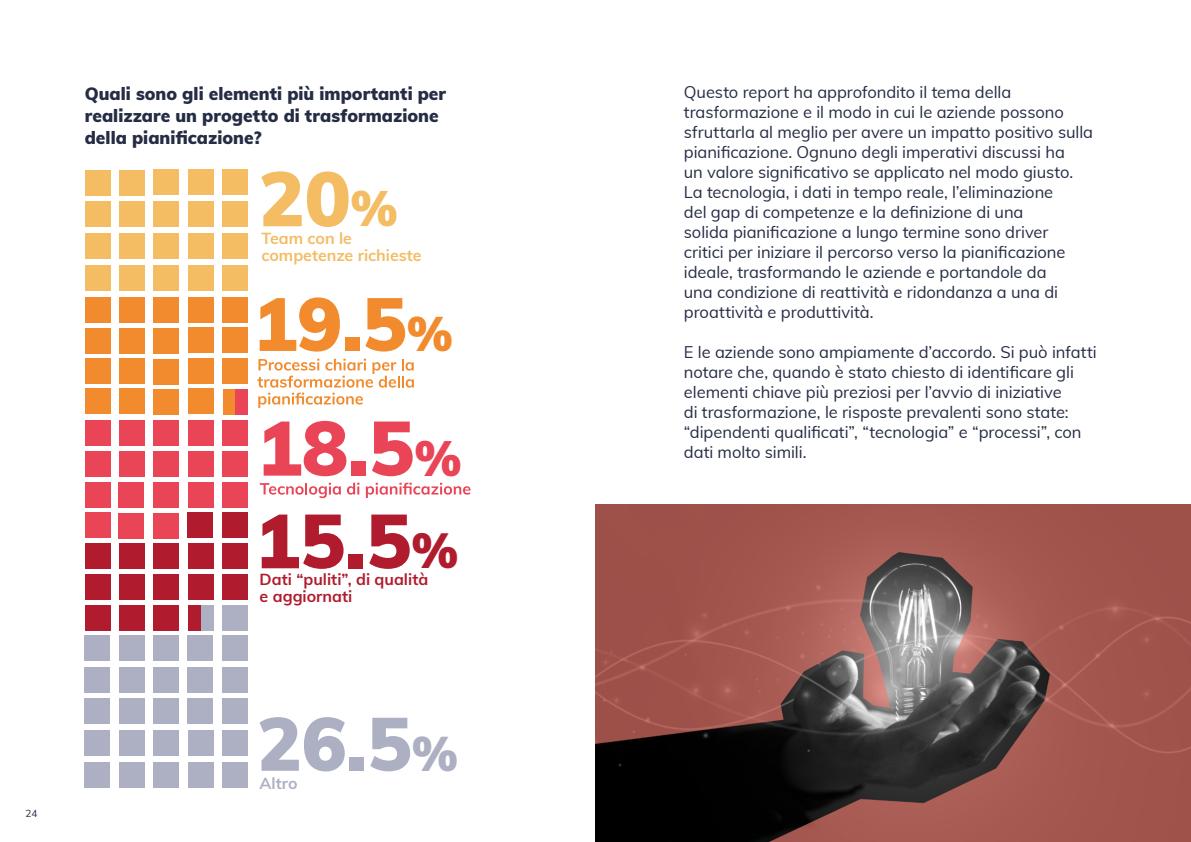
<style>
.page{position:relative;width:1191px;height:842px;background:#fff}
.page>*{position:absolute;margin:0;border:0;box-sizing:border-box;transform-origin:0 0}
.t1{font:900 76.2px "Muli";color:#f4bc63}
.t2{font:900 76px "Muli";color:#e94557}
.t3{font:900 75.5px "Muli";color:#b01c2d}
.t4{font:900 74.5px "Muli";color:#acb0c2}
.t5{font:900 74.2px "Muli";color:#f28b2d}
.t6{font:900 48.8px "Muli";color:#f4bc63}
.t7{font:900 17.4px/21.8px "Muli";color:#252c44}
.t8{font:16.5px/20px "Muli";letter-spacing:-.005em;color:#252c44}
.t9{font:700 16px/17px "Muli";color:#b01c2d}
.t10{font:700 16px "Muli";color:#f4bc63}
.t11{font:700 16px "Muli";color:#acb0c2}
.t12{font:10px "Muli";color:#252c44}
.s1{font-size:47.5px}
.s2{font-size:48.6px}
.s3{font-size:48.3px}
.s4{font-size:47.7px}
</style>
<div class="page">
<img style="left:595px;top:504px;width:596px;height:338px">
<svg style="left:257px;top:359px;width:157px;height:49px"></svg>
<svg style="left:260px;top:483px;width:81px;height:15px"></svg>
<svg style="left:347px;top:483px;width:12px;height:12px"></svg>
<svg style="left:366px;top:483px;width:104px;height:15px"></svg>
<div style="left:154px;top:234px;width:25px;height:25px;background:#f4bc63"></div>
<div style="left:85px;top:234px;width:25px;height:25px;background:#f4bc63"></div>
<div style="left:119px;top:234px;width:25px;height:25px;background:#f4bc63"></div>
<div style="left:119px;top:170px;width:25px;height:25px;background:#f4bc63"></div>
<div style="left:223px;top:266px;width:25px;height:25px;background:#f4bc63"></div>
<div style="left:154px;top:201px;width:25px;height:26px;background:#f4bc63"></div>
<div style="left:223px;top:201px;width:25px;height:26px;background:#f4bc63"></div>
<div style="left:188px;top:265px;width:25px;height:25px;background:#f4bc63"></div>
<div style="left:85px;top:170px;width:25px;height:25px;background:#f4bc63"></div>
<div style="left:188px;top:201px;width:25px;height:26px;background:#f4bc63"></div>
<div style="left:154px;top:266px;width:25px;height:25px;background:#f4bc63"></div>
<div style="left:85px;top:266px;width:25px;height:25px;background:#f4bc63"></div>
<div style="left:119px;top:266px;width:25px;height:25px;background:#f4bc63"></div>
<div style="left:119px;top:202px;width:25px;height:25px;background:#f4bc63"></div>
<div style="left:154px;top:170px;width:25px;height:25px;background:#f4bc63"></div>
<div style="left:85px;top:202px;width:25px;height:25px;background:#f4bc63"></div>
<div style="left:223px;top:234px;width:25px;height:25px;background:#f4bc63"></div>
<div style="left:223px;top:170px;width:25px;height:25px;background:#f4bc63"></div>
<div style="left:188px;top:170px;width:25px;height:25px;background:#f4bc63"></div>
<div style="left:188px;top:233px;width:25px;height:25px;background:#f4bc63"></div>
<div style="left:223px;top:297px;width:25px;height:25px;background:#f28b2d"></div>
<div style="left:85px;top:328px;width:25px;height:25px;background:#f28b2d"></div>
<div style="left:188px;top:297px;width:25px;height:25px;background:#f28b2d"></div>
<div style="left:154px;top:297px;width:25px;height:25px;background:#f28b2d"></div>
<div style="left:119px;top:297px;width:25px;height:25px;background:#f28b2d"></div>
<div style="left:85px;top:297px;width:25px;height:25px;background:#f28b2d"></div>
<div style="left:188px;top:328px;width:25px;height:25px;background:#f28b2d"></div>
<div style="left:85px;top:359px;width:25px;height:25px;background:#f28b2d"></div>
<div style="left:119px;top:328px;width:25px;height:25px;background:#f28b2d"></div>
<div style="left:154px;top:329px;width:25px;height:25px;background:#f28b2d"></div>
<div style="left:223px;top:328px;width:25px;height:25px;background:#f28b2d"></div>
<div style="left:188px;top:358px;width:25px;height:25px;background:#f28b2d"></div>
<div style="left:119px;top:359px;width:25px;height:25px;background:#f28b2d"></div>
<div style="left:154px;top:359px;width:25px;height:25px;background:#f28b2d"></div>
<div style="left:85px;top:389px;width:25px;height:25px;background:#f28b2d"></div>
<div style="left:188px;top:389px;width:25px;height:25px;background:#f28b2d"></div>
<div style="left:119px;top:389px;width:25px;height:25px;background:#f28b2d"></div>
<div style="left:154px;top:389px;width:25px;height:25px;background:#f28b2d"></div>
<div style="left:223px;top:358px;width:25px;height:25px;background:#f28b2d"></div>
<div style="left:223px;top:390px;width:12px;height:25px;background:#f28b2d"></div>
<div style="left:154px;top:543px;width:25px;height:25px;background:#b01c2d"></div>
<div style="left:85px;top:543px;width:25px;height:25px;background:#b01c2d"></div>
<div style="left:119px;top:543px;width:25px;height:25px;background:#b01c2d"></div>
<div style="left:222px;top:513px;width:25px;height:25px;background:#b01c2d"></div>
<div style="left:119px;top:574px;width:25px;height:25px;background:#b01c2d"></div>
<div style="left:188px;top:513px;width:25px;height:25px;background:#b01c2d"></div>
<div style="left:85px;top:574px;width:25px;height:25px;background:#b01c2d"></div>
<div style="left:154px;top:636px;width:25px;height:25px;background:#acb0c2"></div>
<div style="left:119px;top:636px;width:25px;height:25px;background:#acb0c2"></div>
<div style="left:85px;top:636px;width:25px;height:25px;background:#acb0c2"></div>
<div style="left:154px;top:698px;width:25px;height:25px;background:#acb0c2"></div>
<div style="left:85px;top:698px;width:25px;height:25px;background:#acb0c2"></div>
<div style="left:119px;top:698px;width:25px;height:25px;background:#acb0c2"></div>
<div style="left:222px;top:605px;width:25px;height:25px;background:#acb0c2"></div>
<div style="left:154px;top:667px;width:25px;height:25px;background:#acb0c2"></div>
<div style="left:119px;top:667px;width:25px;height:25px;background:#acb0c2"></div>
<div style="left:85px;top:667px;width:25px;height:25px;background:#acb0c2"></div>
<div style="left:154px;top:730px;width:25px;height:25px;background:#acb0c2"></div>
<div style="left:119px;top:730px;width:25px;height:25px;background:#acb0c2"></div>
<div style="left:222px;top:636px;width:25px;height:25px;background:#acb0c2"></div>
<div style="left:85px;top:730px;width:25px;height:25px;background:#acb0c2"></div>
<div style="left:188px;top:636px;width:25px;height:25px;background:#acb0c2"></div>
<div style="left:188px;top:730px;width:25px;height:25px;background:#acb0c2"></div>
<div style="left:223px;top:730px;width:25px;height:25px;background:#acb0c2"></div>
<div style="left:154px;top:763px;width:25px;height:25px;background:#acb0c2"></div>
<div style="left:119px;top:763px;width:25px;height:25px;background:#acb0c2"></div>
<div style="left:85px;top:763px;width:25px;height:25px;background:#acb0c2"></div>
<div style="left:188px;top:763px;width:25px;height:25px;background:#acb0c2"></div>
<div style="left:223px;top:763px;width:25px;height:25px;background:#acb0c2"></div>
<div style="left:154px;top:421px;width:25px;height:25px;background:#e94557"></div>
<div style="left:85px;top:421px;width:25px;height:25px;background:#e94557"></div>
<div style="left:119px;top:421px;width:25px;height:25px;background:#e94557"></div>
<div style="left:223px;top:421px;width:25px;height:25px;background:#e94557"></div>
<div style="left:188px;top:421px;width:25px;height:25px;background:#e94557"></div>
<div style="left:223px;top:452px;width:25px;height:25px;background:#e94557"></div>
<div style="left:154px;top:452px;width:25px;height:25px;background:#e94557"></div>
<div style="left:188px;top:452px;width:25px;height:25px;background:#e94557"></div>
<div style="left:119px;top:452px;width:25px;height:25px;background:#e94557"></div>
<div style="left:85px;top:452px;width:25px;height:25px;background:#e94557"></div>
<div style="left:188px;top:483px;width:25px;height:25px;background:#e94557"></div>
<div style="left:85px;top:482px;width:25px;height:25px;background:#e94557"></div>
<div style="left:119px;top:483px;width:25px;height:25px;background:#e94557"></div>
<div style="left:153px;top:483px;width:25px;height:25px;background:#e94557"></div>
<div style="left:85px;top:513px;width:25px;height:25px;background:#e94557"></div>
<div style="left:119px;top:513px;width:25px;height:25px;background:#e94557"></div>
<div style="left:153px;top:513px;width:25px;height:25px;background:#e94557"></div>
<div style="left:223px;top:483px;width:25px;height:25px;background:#e94557"></div>
<div style="left:235px;top:390px;width:13px;height:25px;background:#e94557"></div>
<div style="left:188px;top:605px;width:13px;height:25px;background:#b01c2d"></div>
<div style="left:223px;top:543px;width:25px;height:25px;background:#b01c2d"></div>
<div style="left:188px;top:543px;width:25px;height:25px;background:#b01c2d"></div>
<div style="left:188px;top:574px;width:25px;height:25px;background:#b01c2d"></div>
<div style="left:154px;top:574px;width:25px;height:25px;background:#b01c2d"></div>
<div style="left:119px;top:605px;width:25px;height:25px;background:#b01c2d"></div>
<div style="left:85px;top:605px;width:25px;height:25px;background:#b01c2d"></div>
<div style="left:154px;top:605px;width:25px;height:25px;background:#b01c2d"></div>
<div style="left:223px;top:574px;width:25px;height:25px;background:#b01c2d"></div>
<div style="left:222px;top:667px;width:25px;height:25px;background:#acb0c2"></div>
<div style="left:188px;top:667px;width:25px;height:25px;background:#acb0c2"></div>
<div style="left:222px;top:698px;width:25px;height:25px;background:#acb0c2"></div>
<div style="left:188px;top:698px;width:25px;height:25px;background:#acb0c2"></div>
<div style="left:201px;top:605px;width:12px;height:25px;background:#acb0c2"></div>
<p class="t12" style="left:26px;top:806px;width:13px">24</p>
<p class="t7" style="left:85px;top:82px;width:363px">Quali sono gli elementi più importanti per realizzare un progetto di trasformazione della pianificazione?</p>
<h1 class="t1" style="left:259px;top:143px;width:93px">20</h1>
<p class="t10" style="left:261px;top:227px;width:92px">Team con le</p>
<h3 class="t6" style="left:350px;top:173px;width:49px">%</h3>
<p class="t10" style="left:261px;top:244px;width:162px">competenze richieste</p>
<h3 class="t5" style="left:253px;top:270px;width:202px">19.5<span class="s1">%</span></h3>
<h2 class="t2" style="left:257px;top:392px;width:207px">18.5<span class="s2">%</span></h2>
<h3 class="t3" style="left:255px;top:485px;width:205px">15.5<span class="s3">%</span></h3>
<p class="t9" style="left:260px;top:570px;width:170px">Dati “puliti”, di qualità e aggiornati</p>
<h3 class="t4" style="left:257px;top:689px;width:203px">26.5<span class="s4">%</span></h3>
<p class="t11" style="left:260px;top:771px;width:39px">Altro</p>
<p class="t8" style="left:684px;top:81px;width:411px">Questo report ha approfondito il tema della trasformazione e il modo in cui le aziende possono sfruttarla al meglio per avere un impatto positivo sulla pianificazione. Ognuno degli imperativi discussi ha<br>un valore significativo se applicato nel modo giusto.<br>La tecnologia, i dati in tempo reale, l’eliminazione<br>del gap di competenze e la definizione di una<br>solida pianificazione a lungo termine sono driver<br>critici per iniziare il percorso verso la pianificazione ideale, trasformando le aziende e portandole da<br>una condizione di reattività e ridondanza a una di proattività e produttività.</p>
<p class="t8" style="left:684px;top:341px;width:414px">E le aziende sono ampiamente d’accordo. Si può infatti notare che, quando è stato chiesto di identificare gli elementi chiave più preziosi per l’avvio di iniziative<br>di trasformazione, le risposte prevalenti sono state: “dipendenti qualificati”, “tecnologia” e “processi”, con dati molto simili.</p>
</div>
